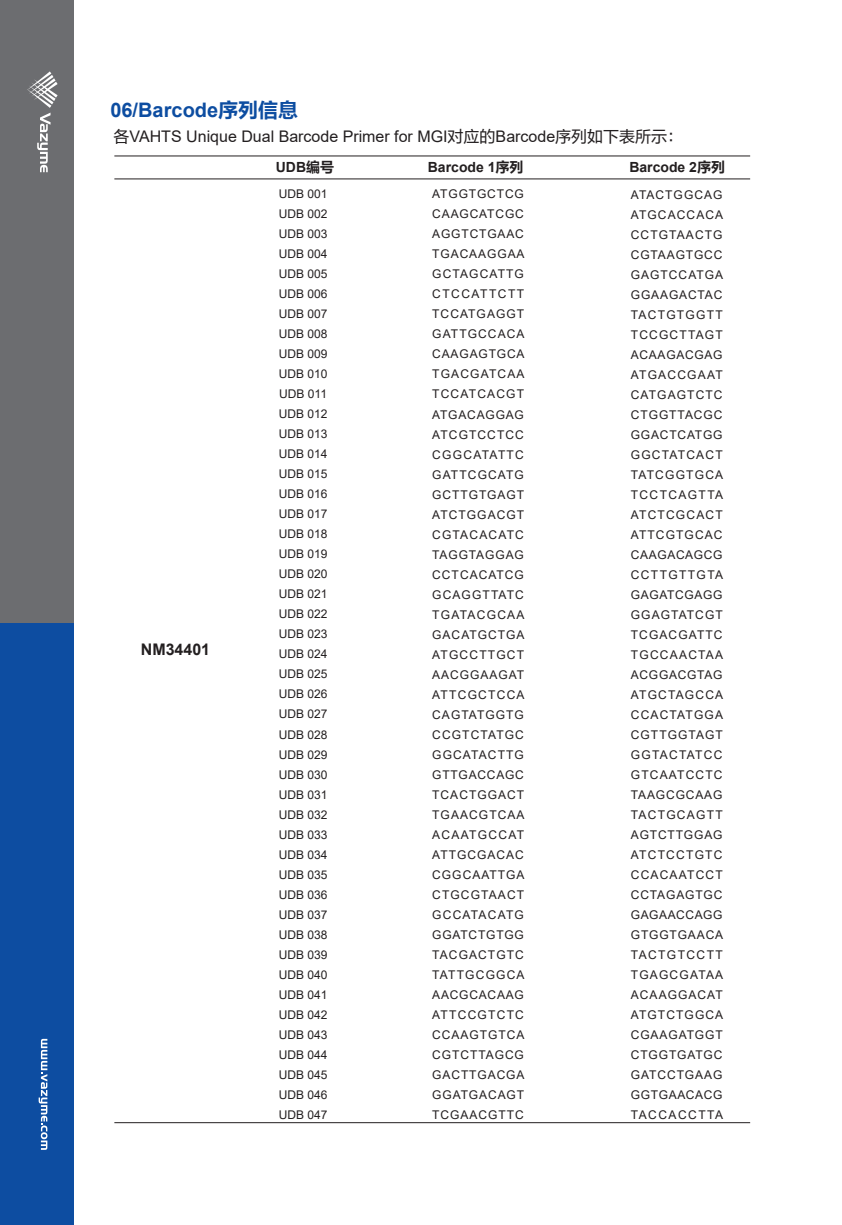
<style>
.page{position:relative;width:842px;height:1225px;background:#fff}
.page>*{position:absolute;margin:0;border:0;box-sizing:border-box;transform-origin:0 0}
.t1{font:700 20px "Arial";color:#0d4da1}
.t2{font:16px "Arial";color:#231f20}
.t3{font:700 16px "Arial";color:#231f20}
.t4{font:700 14px "Arial";color:#231f20}
.t5{font:12px/20px "Arial";letter-spacing:.075em;color:#231f20;text-align:justify}
.s1{font-family:"FZLTCHK GBK1 0";font-weight:400}
.s2{font-family:"FZLTHK GBK1 0"}
</style>
<div class="page">
<hr style="left:114px;top:178px;width:636px;height:1px;background:#231f20">
<hr style="left:114px;top:1122px;width:636px;height:1px;background:#231f20">
<hr style="left:114px;top:155px;width:636px;height:1px;background:#231f20">
<div style="left:0;top:0;width:74px;height:624px;background:#6c6d70"></div>
<div style="left:0;top:623px;width:74px;height:602px;background:#0d4da1"></div>
<svg style="left:39px;top:1039px;width:8px;height:110px"></svg>
<svg style="left:27px;top:71px;width:31px;height:101px"></svg>
<h1 class="t1" style="left:110px;top:96px;width:189px">06/Barcode<span class="s1">序列信息</span></h1>
<h2 class="t2" style="left:114px;top:125px;width:571px"><span class="s2">各</span>VAHTS Unique Dual Barcode Primer for MGI<span class="s2">对应的</span>Barcode<span class="s2">序列如下表所示：</span></h2>
<p class="t4" style="left:276px;top:158px;width:60px">UDB<span class="s1">编号</span></p>
<p class="t4" style="left:428px;top:158px;width:97px">Barcode 1<span class="s1">序列</span></p>
<p class="t4" style="left:629px;top:158px;width:97px">Barcode 2<span class="s1">序列</span></p>
<h2 class="t3" style="left:141px;top:638px;width:71px">NM34401</h2>
<p class="t5" style="left:279px;top:184px;width:50px">UDB 001<br>UDB 002<br>UDB 003<br>UDB 004<br>UDB 005<br>UDB 006<br>UDB 007<br>UDB 008<br>UDB 009<br>UDB 010<br>UDB 011<br>UDB 012<br>UDB 013<br>UDB 014<br>UDB 015<br>UDB 016<br>UDB 017<br>UDB 018<br>UDB 019<br>UDB 020<br>UDB 021<br>UDB 022<br>UDB 023<br>UDB 024<br>UDB 025<br>UDB 026<br>UDB 027<br>UDB 028<br>UDB 029<br>UDB 030<br>UDB 031<br>UDB 032<br>UDB 033<br>UDB 034<br>UDB 035<br>UDB 036<br>UDB 037<br>UDB 038<br>UDB 039<br>UDB 040<br>UDB 041<br>UDB 042<br>UDB 043<br>UDB 044<br>UDB 045<br>UDB 046<br>UDB 047</p>
<p class="t5" style="left:432px;top:184px;width:94px">ATGGTGCTCG CAAGCATCGC AGGTCTGAAC TGACAAGGAA GCTAGCATTG CTCCATTCTT TCCATGAGGT GATTGCCACA CAAGAGTGCA TGACGATCAA TCCATCACGT ATGACAGGAG ATCGTCCTCC CGGCATATTC GATTCGCATG GCTTGTGAGT ATCTGGACGT CGTACACATC TAGGTAGGAG CCTCACATCG GCAGGTTATC TGATACGCAA GACATGCTGA ATGCCTTGCT AACGGAAGAT ATTCGCTCCA CAGTATGGTG CCGTCTATGC GGCATACTTG GTTGACCAGC TCACTGGACT TGAACGTCAA ACAATGCCAT ATTGCGACAC CGGCAATTGA CTGCGTAACT GCCATACATG GGATCTGTGG TACGACTGTC TATTGCGGCA AACGCACAAG ATTCCGTCTC CCAAGTGTCA CGTCTTAGCG GACTTGACGA GGATGACAGT TCGAACGTTC</p>
<p class="t5" style="left:631px;top:184px;width:94px">ATACTGGCAG ATGCACCACA CCTGTAACTG CGTAAGTGCC GAGTCCATGA GGAAGACTAC TACTGTGGTT TCCGCTTAGT ACAAGACGAG ATGACCGAAT CATGAGTCTC CTGGTTACGC GGACTCATGG GGCTATCACT TATCGGTGCA TCCTCAGTTA ATCTCGCACT ATTCGTGCAC CAAGACAGCG CCTTGTTGTA GAGATCGAGG GGAGTATCGT TCGACGATTC TGCCAACTAA ACGGACGTAG ATGCTAGCCA CCACTATGGA CGTTGGTAGT GGTACTATCC GTCAATCCTC TAAGCGCAAG TACTGCAGTT AGTCTTGGAG ATCTCCTGTC CCACAATCCT CCTAGAGTGC GAGAACCAGG GTGGTGAACA TACTGTCCTT TGAGCGATAA ACAAGGACAT ATGTCTGGCA CGAAGATGGT CTGGTGATGC GATCCTGAAG GGTGAACACG TACCACCTTA</p>
</div>
